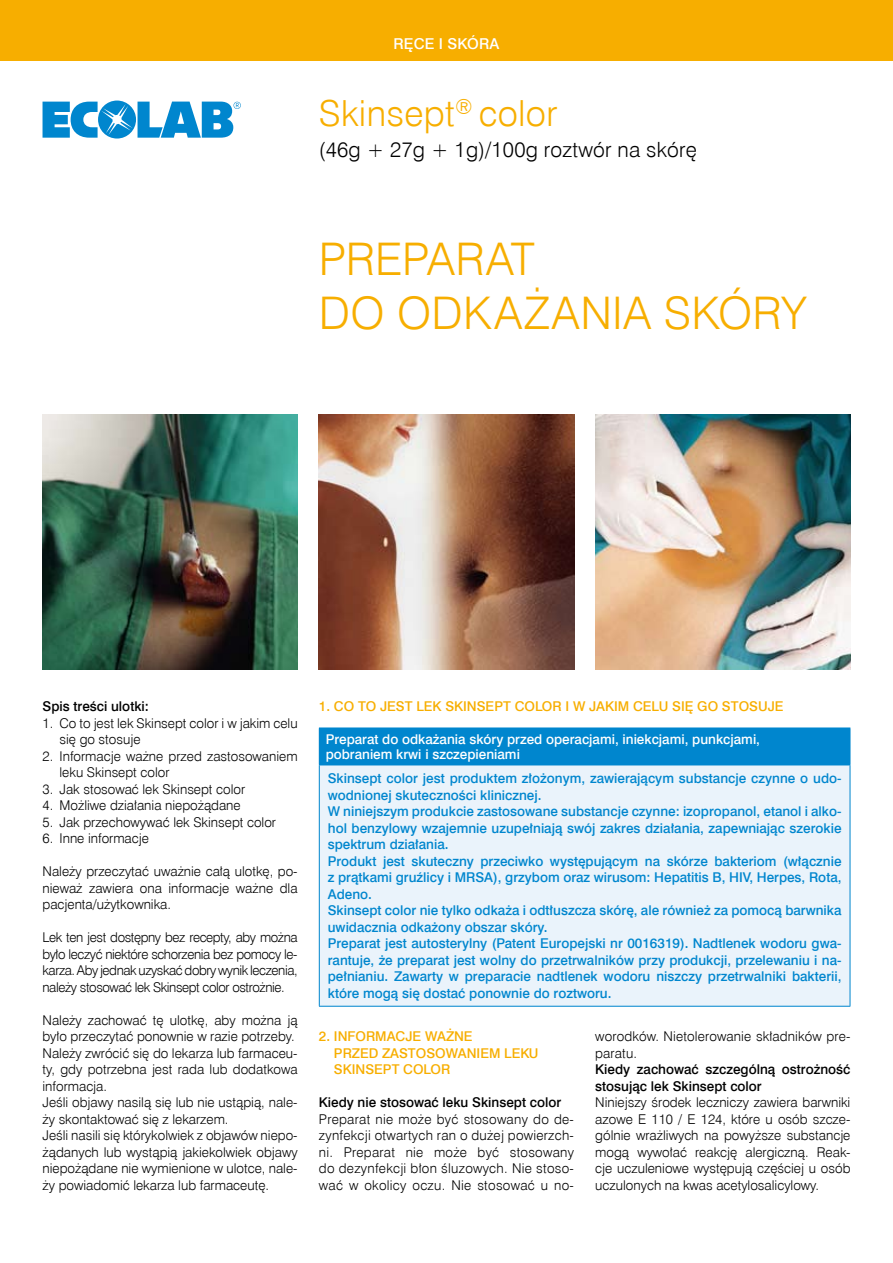
<style>
.page{position:relative;width:893px;height:1263px;background:#fff}
.page>*{position:absolute;margin:0;border:0;box-sizing:border-box;transform-origin:0 0}
.t1{font:45px/54px "Swis 721 Lt EU";letter-spacing:.005em;color:#f7ae00}
.t2{font:36px "Swis 721 Lt EU";letter-spacing:.01em;color:#f7ae00}
.t3{font:21px "Swis 721 Lt EU";letter-spacing:.01em;color:#000}
.t4{font:15px "Swis 721 Md EU";letter-spacing:.01em;color:#fff}
.t5{font:13.5px/16.5px "Swis 721 Lt EU";color:#000}
.t6{font:13.5px/16.5px "Swis 721 Md EU";color:#0086ce}
.t7{font:13.5px/16.5px "Swis 721 Md EU";color:#000}
.t8{font:13.5px/16.5px "Swis 721 Md EU";color:#f7ae00}
.t9{font:13.5px/14.5px "Swis 721 Md EU";color:#fff}
</style>
<div class="page">
<svg style="left:43px;top:101px;width:198px;height:38px"></svg>
<div style="left:0;top:0;width:893px;height:61px;background:#f7ae00"></div>
<img style="left:319px;top:414px;width:255px;height:255px">
<img style="left:595px;top:414px;width:255px;height:255px">
<div style="left:319px;top:728px;width:531px;height:37px;background:#0086ce"></div>
<div style="left:319px;top:765px;width:531px;height:241px;background:#eaf3fb"></div>
<hr style="left:850px;top:728px;width:1px;height:37px;background:#0086ce">
<hr style="left:319px;top:765px;width:531px;height:1px;background:#0086ce">
<hr style="left:319px;top:765px;width:1px;height:241px;background:#0086ce">
<hr style="left:850px;top:765px;width:1px;height:241px;background:#0086ce">
<hr style="left:319px;top:1006px;width:531px;height:1px;background:#0086ce">
<img style="left:43px;top:414px;width:255px;height:255px">
<p class="t4" style="left:393px;top:35px;width:107px">Ręce i skóra</p>
<h2 class="t2" style="left:319px;top:92px;width:240px">Skinsept<sup>®</sup> color</h2>
<h3 class="t3" style="left:319px;top:137px;width:379px">(46g + 27g + 1g)/100g roztwór na skórę</h3>
<h1 class="t1" style="left:319px;top:233px;width:489px">preparat<br>do odkażania skóry</h1>
<p class="t7" style="left:43px;top:699px;width:108px">Spis treści ulotki:</p>
<p class="t5" style="left:60px;top:715px;width:240px;text-indent:-17px">1. Co to jest lek Skinsept color i w jakim celu się go stosuje</p>
<p class="t5" style="left:60px;top:748px;width:240px;text-indent:-17px">2. I nformacje ważne przed zastosowaniem leku Skinsept color</p>
<p class="t5" style="left:43px;top:781px;width:204px">3. Jak stosować lek Skinsept color</p>
<p class="t5" style="left:43px;top:797px;width:200px">4. Możliwe działania niepożądane</p>
<p class="t5" style="left:43px;top:814px;width:235px">5. Jak przechowywać lek Skinsept color</p>
<p class="t5" style="left:43px;top:830px;width:108px">6. I nne informacje</p>
<p class="t5" style="left:43px;top:863px;width:257px;text-align:justify">N ależy przeczytać uważnie całą ulotkę, po&shy;nieważ zawiera ona informacje ważne dla pacjenta/użytkownika.</p>
<p class="t5" style="left:43px;top:929px;width:257px;text-align:justify">Lek ten jest dostępny bez recepty, aby można było leczyć niektóre schorzenia bez pomocy le&shy;karza. Aby jednak uzyskać dobry wynik leczenia, należy stosować lek Skinsept color ostrożnie.</p>
<p class="t5" style="left:43px;top:1012px;width:257px">N ależy zachować tę ulotkę, aby można ją było przeczytać ponownie w razie potrzeby.<br>N ależy zwrócić się do lekarza lub farmaceu&shy;ty, gdy potrzebna jest rada lub dodatkowa informacja.<br>Jeśli objawy nasilą się lub nie ustąpią, nale&shy;ży skontaktować się z lekarzem.<br>Jeśli nasili się którykolwiek z objawów niepo&shy;żądanych lub wystąpią jakiekolwiek objawy niepożądane nie wymienione w ulotce, nale&shy;ży powiadomić lekarza lub farmaceutę.</p>
<p class="t8" style="left:319px;top:699px;width:362px">1. CO TO JEST LEK SKI NSEPT COLOR I W JAKI M CELU SIĘ</p>
<p class="t8" style="left:697px;top:699px;width:86px">GO STOSUJE</p>
<p class="t9" style="left:326px;top:733px;width:436px">Preparat do odkażania skóry przed operacjami, iniekcjami, punkcjami, pobraniem krwi i szczepieniami</p>
<p class="t6" style="left:328px;top:771px;width:515px">Skinsept color jest produktem złożonym, zawierającym substancje czynne o udo&shy;wodnionej skuteczności klinicznej.<br>W niniejszym produkcie zastosowane substancje czynne: izopropanol, etanol i alko&shy;hol benzylowy wzajemnie uzupełniają swój zakres działania, zapewniając szerokie spektrum działania.<br>Produkt jest skuteczny przeciwko występującym na skórze bakteriom (włącznie z prątkami gruźlicy i MRSA), grzybom oraz wirusom: Hepatitis B, HIV, Herpes, Rota, Adeno.<br>Skinsept color nie tylko odkaża i odtłuszcza skórę, ale również za pomocą barwnika uwidacznia odkażony obszar skóry.<br>Preparat jest autosterylny (Patent Europejski nr 0016319). Nadtlenek wodoru gwa&shy;rantuje, że preparat jest wolny do przetrwalników przy produkcji, przelewaniu i na&shy;pełnianiu. Zawarty w preparacie nadtlenek wodoru niszczy przetrwalniki bakterii, które mogą się dostać ponownie do roztworu.</p>
<p class="t8" style="left:334px;top:1029px;width:206px;text-indent:-15px">2. I NFORMACJE WAŻNE<br>PRZED ZASTOSOWANIE M LEKU<br>SKI NSEPT COLOR</p>
<p class="t7" style="left:319px;top:1095px;width:244px">Kiedy nie stosować leku Skinsept color</p>
<p class="t5" style="left:319px;top:1111px;width:257px;text-align:justify">Preparat nie może być stosowany do de&shy;zynfekcji otwartych ran o dużej powierzch&shy;ni. Preparat nie może być stosowany do dezynfekcji błon śluzowych. N ie stoso&shy;wać w okolicy oczu. N ie stosować u no-</p>
<p class="t5" style="left:595px;top:1028px;width:257px">worodków. N ietolerowanie składników pre&shy;paratu.</p>
<p class="t7" style="left:595px;top:1062px;width:257px">Kiedy zachować szczególną ostrożność stosując lek Skinsept color</p>
<p class="t5" style="left:595px;top:1094px;width:257px;text-align:justify">N iniejszy środek leczniczy zawiera barwniki azowe E 110 / E 124, które u osób szcze&shy;gólnie wrażliwych na powyższe substancje mogą wywołać reakcję alergiczną. Reak&shy;cje uczuleniowe występują częściej u osób uczulonych na kwas acetylosalicylowy.</p>
</div>
